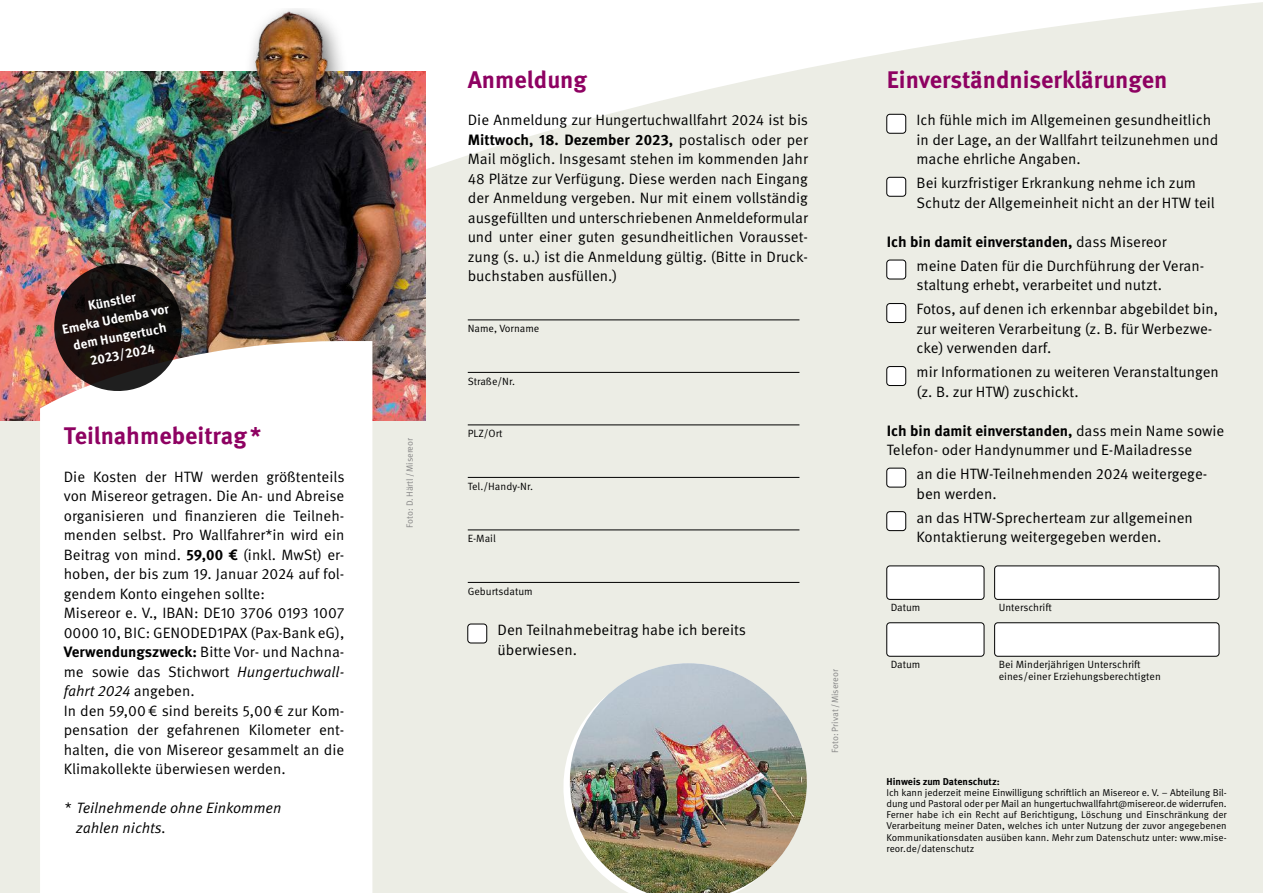
<style>
.page{position:relative;width:1263px;height:893px;background:#fff}
.page>*{position:absolute;margin:0;border:0;box-sizing:border-box;transform-origin:0 0}
.t1{font:700 24px "Meta Pro";color:#8e0262}
.t2{font:15px/19.5px "Meta Pro Norm";color:#000}
.t3{font:700 15px "Meta Pro";color:#000}
.t4{font:15px/19.5px "Meta Pro Norm Ita";color:#000}
.t5{font:700 13.2px/18px "Meta Pro";color:#fff;text-align:center}
.t6{font:10.5px/12px "Meta Pro Norm";color:#000}
.t7{font:9.9px/11.1px "Meta Pro Norm";color:#000;text-align:justify}
.t8{font:700 9.9px "Meta Pro";letter-spacing:-.005em;color:#000}
.t9{font:9px "Meta Pro Norm";color:#868686}
.s1{font-family:"Meta Pro";font-weight:700}
.s2{font-family:"Meta Pro Norm Ita"}
.s3{font-family:"Meta Pro Norm"}
.s4{font-family:"Meta Pro Norm";font-weight:400}
</style>
<div class="page">
<div style="left:850px;top:0;width:413px;height:893px;background:#ecede5"></div>
<div style="left:425px;top:316px;width:425px;height:577px;background:#ecede5"></div>
<div style="left:0;top:0;width:425px;height:893px;background:#ecede5"></div>
<svg style="left:0;top:0;width:1263px;height:316px"></svg>
<img style="left:0;top:72px;width:425px;height:348px">
<img style="left:180px;top:9px;width:235px;height:399px">
<div style="left:40px;top:341px;width:332px;height:552px;background:#fff"></div>
<img style="left:49px;top:258px;width:138px;height:139px">
<hr style="left:468px;top:320px;width:331px;height:1px;background:#000">
<hr style="left:468px;top:372px;width:331px;height:1px;background:#000">
<hr style="left:468px;top:425px;width:331px;height:1px;background:#000">
<hr style="left:468px;top:477px;width:331px;height:1px;background:#000">
<hr style="left:468px;top:530px;width:331px;height:1px;background:#000">
<hr style="left:468px;top:582px;width:331px;height:1px;background:#000">
<div style="left:468px;top:624px;width:19px;height:19px;background:#fff;border-radius:3px"></div>
<div style="left:467px;top:624px;width:20px;height:19px;border:1px solid #000;border-radius:3px"></div>
<div style="left:887px;top:114px;width:19px;height:19px;background:#fff;border-radius:3px"></div>
<div style="left:886px;top:114px;width:20px;height:20px;border:1px solid #000;border-radius:3px"></div>
<div style="left:887px;top:177px;width:19px;height:19px;background:#fff;border-radius:3px"></div>
<div style="left:886px;top:177px;width:20px;height:20px;border:1px solid #000;border-radius:3px"></div>
<div style="left:887px;top:260px;width:19px;height:19px;background:#fff;border-radius:3px"></div>
<div style="left:886px;top:260px;width:20px;height:19px;border:1px solid #000;border-radius:3px"></div>
<div style="left:887px;top:304px;width:19px;height:18px;background:#fff;border-radius:3px"></div>
<div style="left:886px;top:303px;width:20px;height:20px;border:1px solid #000;border-radius:3px"></div>
<div style="left:887px;top:367px;width:19px;height:18px;background:#fff;border-radius:3px"></div>
<div style="left:886px;top:366px;width:20px;height:20px;border:1px solid #000;border-radius:3px"></div>
<div style="left:887px;top:468px;width:19px;height:19px;background:#fff;border-radius:3px"></div>
<div style="left:886px;top:468px;width:20px;height:19px;border:1px solid #000;border-radius:3px"></div>
<div style="left:887px;top:512px;width:19px;height:19px;background:#fff;border-radius:3px"></div>
<div style="left:886px;top:511px;width:20px;height:20px;border:1px solid #000;border-radius:3px"></div>
<div style="left:887px;top:566px;width:97px;height:33px;background:#fff;border-radius:3px"></div>
<div style="left:886px;top:566px;width:98px;height:34px;border:1px solid #000;border-radius:3px"></div>
<div style="left:887px;top:623px;width:97px;height:33px;background:#fff;border-radius:3px"></div>
<div style="left:886px;top:622px;width:98px;height:34px;border:1px solid #000;border-radius:3px"></div>
<div style="left:995px;top:566px;width:224px;height:33px;background:#fff;border-radius:3px"></div>
<div style="left:994px;top:566px;width:225px;height:34px;border:1px solid #000;border-radius:3px"></div>
<div style="left:995px;top:623px;width:224px;height:33px;background:#fff;border-radius:3px"></div>
<div style="left:994px;top:622px;width:225px;height:34px;border:1px solid #000;border-radius:3px"></div>
<div style="left:559px;top:653px;width:258px;height:240px;background:#ecede5"></div>
<img style="left:559px;top:663px;width:257px;height:230px">
<p class="t5" style="left:57px;top:302px;width:110px;rotate:-11deg">Künstler<br>Emeka Udemba vor dem Hungertuch<br>2023/2024</p>
<h1 class="t1" style="left:64px;top:417px;width:199px">Teilnahmebeitrag*</h1>
<p class="t2" style="left:64px;top:466px;width:282px">Die Kosten der HTW werden größtenteils von Misereor getragen. Die An- und Abreise organisieren und finanzieren die Teilneh&shy;menden selbst. Pro Wallfahrer*in wird ein Beitrag von mind. <span class="s1">59,00 €</span> (inkl. MwSt) er&shy;hoben, der bis zum 19. Januar 2024 auf fol&shy;gendem Konto eingehen sollte:<br>Misereor e. V., IBAN: DE10 3706 0193 1007<br>0000 10, BIC: GENODED1PAX (Pax-Bank eG), <span class="s1">Verwendungszweck:</span> Bitte Vor- und Nachna&shy;me sowie das Stichwort <span class="s2">Hungertuchwall-</span></p>
<p class="t4" style="left:64px;top:680px;width:132px">fahrt 2024 <span class="s3">angeben.</span></p>
<p class="t2" style="left:64px;top:700px;width:282px;text-align:justify">In den 59,00€ sind bereits 5,00€ zur Kom&shy;pensation der gefahrenen Kilometer ent&shy;halten, die von Misereor gesammelt an die Klimakollekte überwiesen werden.</p>
<p class="t4" style="left:77px;top:797px;width:206px;text-indent:-13px">* Teilnehmende ohne Einkommen zahlen nichts.</p>
<p class="t9" style="left:403px;top:528px;width:91px;rotate:-90deg">Foto: D.Härtl /Misereor</p>
<h1 class="t1" style="left:468px;top:61px;width:121px">Anmeldung</h1>
<p class="t2" style="left:468px;top:109px;width:342px">Die Anmeldung zur Hungertuchwallfahrt 2024 ist bis</p>
<p class="t3" style="left:468px;top:128px;width:342px">Mittwoch, 18. Dezember 2023, <span class="s4">postalisch oder per</span></p>
<p class="t2" style="left:468px;top:148px;width:342px;text-align:justify">Mail möglich. Insgesamt stehen im kommenden Jahr 48 Plätze zur Verfügung. Diese werden nach Eingang der Anmeldung vergeben. Nur mit einem vollständig ausgefüllten und unterschriebenen Anmeldeformular und unter einer guten gesundheitlichen Vorausset&shy;zung (s. u.) ist die Anmeldung gültig. (Bitte in Druck&shy;buchstaben ausfüllen.)</p>
<p class="t6" style="left:468px;top:322px;width:73px">Name, Vorname</p>
<p class="t6" style="left:468px;top:374px;width:49px">Straße/Nr.</p>
<p class="t6" style="left:468px;top:427px;width:36px">PLZ/Ort</p>
<p class="t6" style="left:468px;top:479px;width:67px">Tel./Handy-Nr.</p>
<p class="t6" style="left:468px;top:532px;width:30px">E-Mail</p>
<p class="t6" style="left:468px;top:584px;width:66px">Geburtsdatum</p>
<p class="t2" style="left:497px;top:619px;width:250px">Den Teilnahmebeitrag habe ich bereits überwiesen.</p>
<p class="t9" style="left:828px;top:753px;width:85px;rotate:-90deg">Foto: Privat /Misereor</p>
<h1 class="t1" style="left:887px;top:61px;width:282px">Einverständniserklärungen</h1>
<p class="t2" style="left:916px;top:109px;width:303px">Ich fühle mich im Allgemeinen gesundheitlich in der Lage, an der Wallfahrt teilzunehmen und mache ehrliche Angaben.</p>
<p class="t2" style="left:916px;top:172px;width:300px">Bei kurzfristiger Erkrankung nehme ich zum<br>Schutz der Allgemeinheit nicht an der HTW teil</p>
<p class="t3" style="left:887px;top:230px;width:281px">Ich bin damit einverstanden, <span class="s4">dass Misereor</span></p>
<p class="t2" style="left:916px;top:255px;width:289px">meine Daten für die Durchführung der Veran&shy;staltung erhebt, verarbeitet und nutzt.</p>
<p class="t2" style="left:916px;top:298px;width:303px">Fotos, auf denen ich erkennbar abgebildet bin, zur weiteren Verarbeitung (z. B. für Werbezwe&shy;cke) verwenden darf.</p>
<p class="t2" style="left:916px;top:361px;width:304px">mir Informationen zu weiteren Veranstaltungen (z. B. zur HTW) zuschickt.</p>
<p class="t3" style="left:887px;top:419px;width:339px">Ich bin damit einverstanden, <span class="s4">dass mein Name sowie</span></p>
<p class="t2" style="left:916px;top:437px;width:292px;line-height:24px;text-indent:-30px">Telefon- oder Handynummer und E-Mailadresse an die HTW-Teilnehmenden 2024 weitergege-</p>
<p class="t2" style="left:916px;top:480px;width:278px;line-height:24px">ben werden.<br>an das HTW-Sprecherteam zur allgemeinen</p>
<p class="t2" style="left:916px;top:526px;width:246px">Kontaktierung weitergegeben werden.</p>
<p class="t6" style="left:891px;top:601px;width:31px">Datum</p>
<p class="t6" style="left:999px;top:601px;width:55px">Unterschrift</p>
<p class="t6" style="left:891px;top:658px;width:31px">Datum</p>
<p class="t6" style="left:999px;top:658px;width:164px">Bei Minderjährigen Unterschrift eines/einer Erziehungsberechtigten</p>
<p class="t8" style="left:886px;top:774px;width:115px">Hinweis zum Datenschutz:</p>
<p class="t7" style="left:886px;top:786px;width:342px">Ich kann jederzeit meine Einwilligung schriftlich an Misereor e. V. – Abteilung Bil&shy;dung und Pastoral oder per Mail an hungertuchwallfahrt@misereor.de widerrufen.<br>Ferner habe ich ein Recht auf Berichtigung, Löschung und Einschränkung der Verarbeitung meiner Daten, welches ich unter Nutzung der zuvor angegebenen Kommunikationsdaten ausüben kann. Mehr zum Datenschutz unter: www.mise&shy;reor.de/datenschutz</p>
</div>
